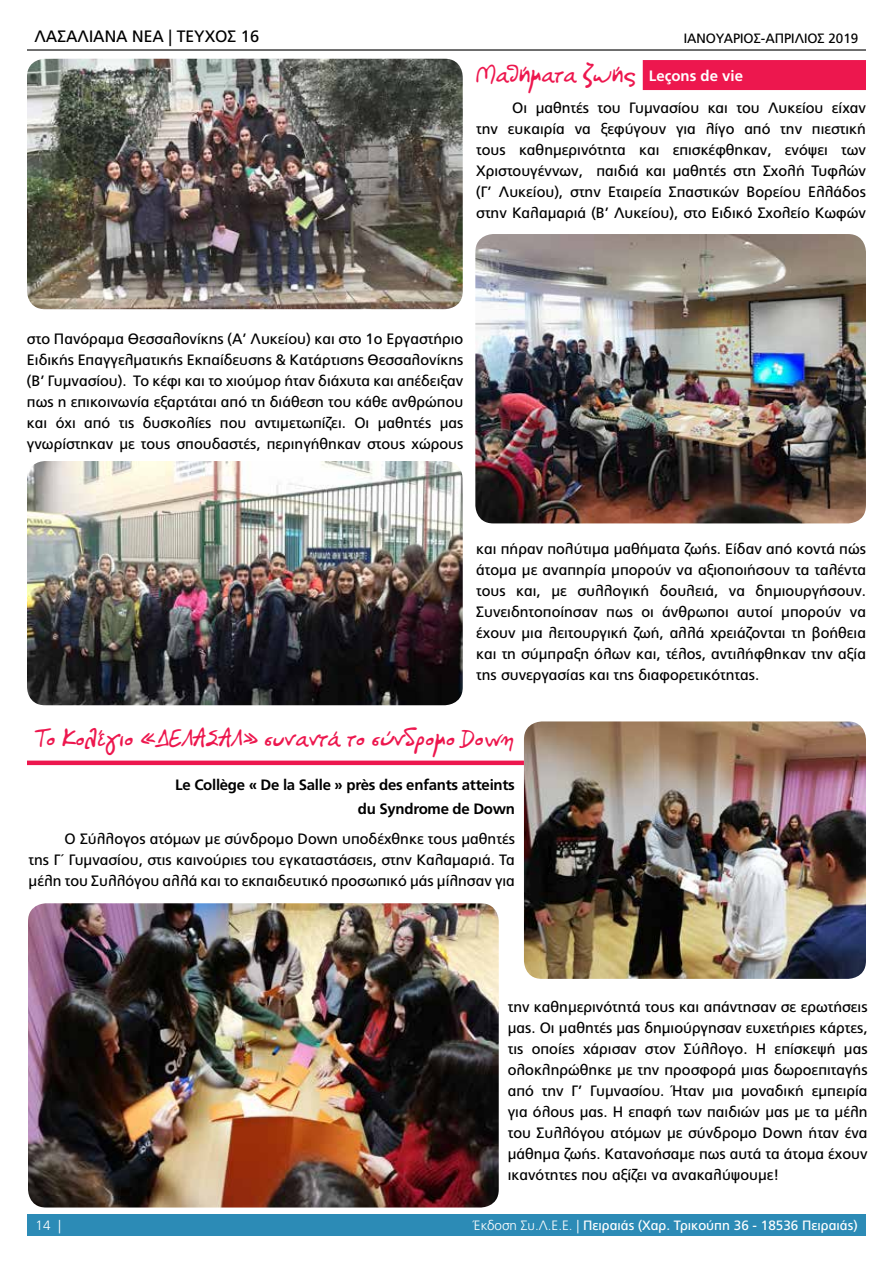
<style>
.page{position:relative;width:893px;height:1263px;background:#fff}
.page>*{position:absolute;margin:0;border:0;box-sizing:border-box;transform-origin:0 0}
.t1{font:700 24px "PF Libera";letter-spacing:-.02em;color:#ed174e}
.t2{font:16.5px "PF Catalog";color:#000}
.t3{font:15px/21px "PF Catalog";color:#000;text-align:justify}
.t4{font:700 15px/24px "PF Catalog";letter-spacing:-.02em;color:#000;text-align:right}
.t5{font:13.5px "PF Catalog";color:#fff}
.t6{font:13.5px "PF Catalog";color:#000}
.t7{font:300 13.5px "PF Catalog";color:#fff}
.s1{font-family:"PF Catalog";font-size:15px;color:#fff}
.s2{font-weight:300}
</style>
<div class="page">
<div style="left:27px;top:1214px;width:839px;height:22px;background:#2c8bb6"></div>
<hr style="left:27px;top:49px;width:839px;height:2px;background:#000">
<div style="left:643px;top:60px;width:223px;height:30px;background:#ed174e"></div>
<img style="left:475px;top:234px;width:391px;height:289px">
<img style="left:27px;top:461px;width:436px;height:244px">
<img style="left:27px;top:59px;width:436px;height:250px">
<img style="left:524px;top:721px;width:342px;height:258px">
<img style="left:28px;top:903px;width:471px;height:304px">
<hr style="left:27px;top:761px;width:497px;height:4px;background:#ed174e">
<p class="t2" style="left:34px;top:27px;width:226px">ΛΑΣΑΛΙΑΝΑ ΝΕΑ | ΤΕΥΧΟΣ 16</p>
<p class="t6" style="left:684px;top:31px;width:176px">ΙΑΝΟΥΑΡΙΟΣ-ΑΠΡΙΛΙΟΣ 2019</p>
<h1 class="t1" style="left:476px;top:58px;width:268px">Μαθήματα ζωής <span class="s1">Leçons de vie</span></h1>
<p class="t3" style="left:476px;top:98px;width:391px;text-indent:36px">Οι μαθητές του Γυμνασίου και του Λυκείου είχαν την ευκαιρία να ξεφύγουν για λίγο από την πιεστική τους καθημερινότητα και επισκέφθηκαν, ενόψει των Χριστουγέννων, παιδιά και μαθητές στη Σχολή Τυφλών (Γ’ Λυκείου), στην Εταιρεία Σπαστικών Βορείου Ελλάδος στην Καλαμαριά (Β’ Λυκείου), στο Ειδικό Σχολείο Κωφών</p>
<p class="t3" style="left:27px;top:329px;width:438px">στο Πανόραμα Θεσσαλονίκης (Α’ Λυκείου) και στο 1ο Εργαστήριο Ειδικής Επαγγελματικής Εκπαίδευσης &amp; Κατάρτισης Θεσσαλονίκης (Β’ Γυμνασίου). Το κέφι και το χιούμορ ήταν διάχυτα και απέδειξαν πως η επικοινωνία εξαρτάται από τη διάθεση του κάθε ανθρώπου και όχι από τις δυσκολίες που αντιμετωπίζει. Οι μαθητές μας γνωρίστηκαν με τους σπουδαστές, περιηγήθηκαν στους χώρους</p>
<p class="t3" style="left:476px;top:539px;width:391px">και πήραν πολύτιμα μαθήματα ζωής. Είδαν από κοντά πώς άτομα με αναπηρία μπορούν να αξιοποιήσουν τα ταλέντα τους και, με συλλογική δουλειά, να δημιουργήσουν.<br>Συνειδητοποίησαν πως οι άνθρωποι αυτοί μπορούν να έχουν μια λειτουργική ζωή, αλλά χρειάζονται τη βοήθεια και τη σύμπραξη όλων και, τέλος, αντιλήφθηκαν την αξία της συνεργασίας και της διαφορετικότητας.</p>
<h1 class="t1" style="left:38px;top:722px;width:478px">Το Κολέγιο «ΔΕΛΑΣΑΛ» συναντά το σύνδρομο Down</h1>
<p class="t4" style="left:175px;top:773px;width:341px">Le Collège « De la Salle » près des enfants atteints du Syndrome de Down</p>
<p class="t3" style="left:29px;top:829px;width:488px;text-indent:36px">Ο Σύλλογος ατόμων με σύνδρομο Down υποδέχθηκε τους μαθητές της Γ΄ Γυμνασίου, στις καινούριες του εγκαταστάσεις, στην Καλαμαριά. Τα μέλη του Συλλόγου αλλά και το εκπαιδευτικό προσωπικό μάς μίλησαν για</p>
<p class="t3" style="left:508px;top:997px;width:361px">την καθημερινότητά τους και απάντησαν σε ερωτήσεις μας. Οι μαθητές μας δημιούργησαν ευχετήριες κάρτες, τις οποίες χάρισαν στον Σύλλογο. Η επίσκεψή μας ολοκληρώθηκε με την προσφορά μιας δωροεπιταγής από την Γ’ Γυμνασίου. Ήταν μια μοναδική εμπειρία για όλους μας. Η επαφή των παιδιών μας με τα μέλη του Συλλόγου ατόμων με σύνδρομο Down ήταν ένα μάθημα ζωής. Κατανοήσαμε πως αυτά τα άτομα έχουν ικανότητες που αξίζει να ανακαλύψουμε!</p>
<p class="t7" style="left:36px;top:1217px;width:27px">14 |</p>
<p class="t5" style="left:474px;top:1217px;width:385px"><span class="s2">Έκδοση Συ.Λ.Ε.Ε. |</span> Πειραιάς (Χαρ. Τρικούπη 36 - 18536 Πειραιάς)</p>
</div>
